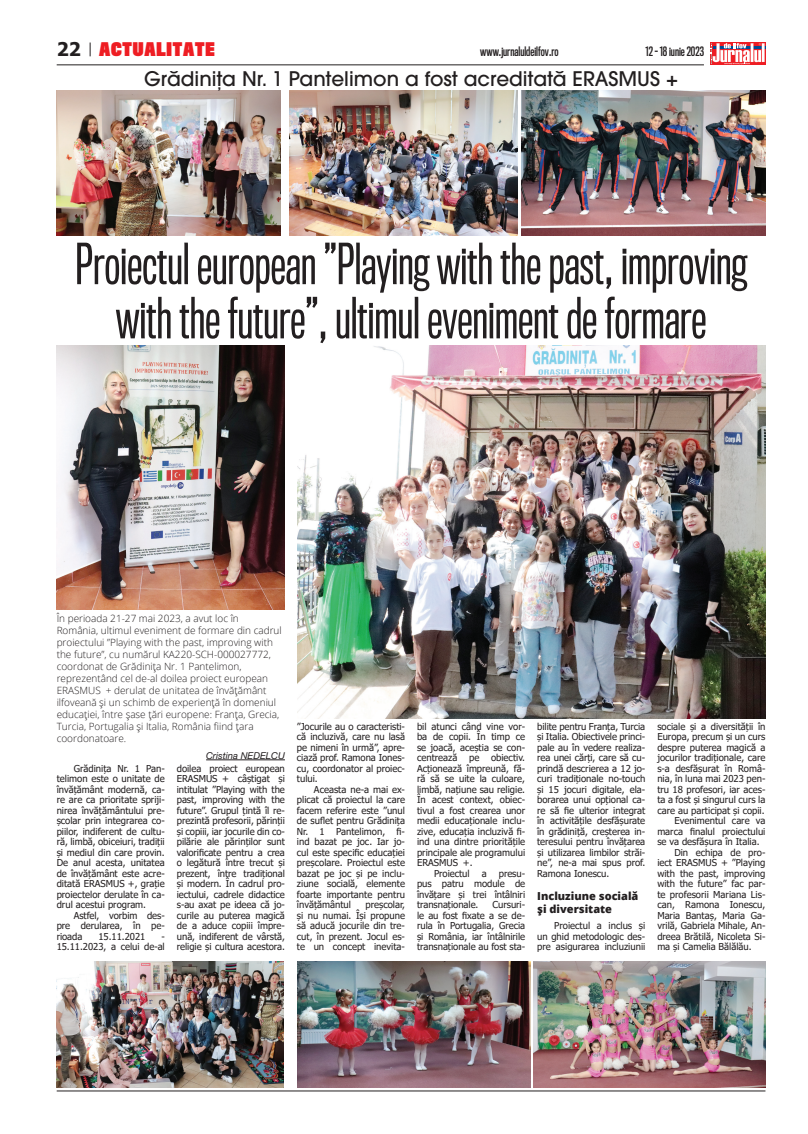
<style>
.page{position:relative;width:808px;height:1134px;background:#fff}
.page>*{position:absolute;margin:0;border:0;box-sizing:border-box;transform-origin:0 0}
.t1{font:52px/54.2px "Titling Gothic FB Comp";color:#231f20;text-align:center}
.t2{font:500 20px "ITC Avant Garde Pro";color:#231f20}
.t3{font:700 18.8px "Tahoma";color:#231f20}
.t4{font:900 17.3px "Titling Gothic FB Comp";letter-spacing:.05em;color:#ee1d23}
.t5{font:600 12px "Titling Gothic FB Comp";color:#231f20}
.t6{font:800 11px/13px "Open Sans";color:#231f20}
.t7{font:300 10px/12px "Open Sans";color:#231f20}
.t8{font:9.5px/10.5px "Tahoma";color:#231f20;text-align:justify}
.t9{font:italic 9.5px "Helvetica Neue";color:#231f20}
</style>
<div class="page">
<div style="left:710px;top:43px;width:55px;height:22px;background:#ee1d23"></div>
<svg style="left:710px;top:43px;width:55px;height:21px"></svg>
<hr style="left:57px;top:64px;width:647px;height:1px;background:#231f20">
<hr style="left:57px;top:1090px;width:708px;height:1px;background:#231f20">
<svg style="left:90px;top:43px;width:1px;height:13px"></svg>
<img style="left:298px;top:346px;width:467px;height:373px">
<img style="left:57px;top:961px;width:226px;height:126px">
<img style="left:57px;top:346px;width:228px;height:263px">
<img style="left:57px;top:90px;width:224px;height:145px">
<img style="left:290px;top:90px;width:228px;height:145px">
<img style="left:521px;top:90px;width:244px;height:145px">
<img style="left:298px;top:961px;width:233px;height:126px">
<img style="left:533px;top:961px;width:232px;height:126px">
<hr style="left:206px;top:760px;width:79px;height:1px;background:#231f20">
<h3 class="t3" style="left:57px;top:36px;width:26px">22</h3>
<p class="t5" style="left:480px;top:45px;width:80px">www.jurnaluldeilfov.ro</p>
<p class="t5" style="left:646px;top:45px;width:60px">12 - 18 iunie 2023</p>
<h3 class="t4" style="left:99px;top:38px;width:117px">ACTUALITATE</h3>
<h2 class="t2" style="left:144px;top:66px;width:535px">Grădinița Nr. 1 Pantelimon a fost acreditată ERASMUS +</h2>
<h1 class="t1" style="left:75px;top:237px;width:673px">Proiectul european ”Playing with the past, improving with the future”, ultimul eveniment de formare</h1>
<p class="t7" style="left:57px;top:612px;width:227px">În perioada 21-27 mai 2023, a avut loc în România, ultimul eveniment de formare din cadrul proiectului ”Playing with the past, improving with the future”, cu numărul KA220-SCH-000027772, coordonat de Grădinița Nr. 1 Pantelimon, reprezentând cel de-al doilea proiect european Erasmus + derulat de unitatea de învățământ ilfoveană și un schimb de experiență în domeniul educației, între șase țări europene: Franța, Grecia, Turcia, Portugalia și Italia, România fiind țara coordonatoare.</p>
<p class="t9" style="left:206px;top:749px;width:80px">Cristina Nedelcu</p>
<p class="t8" style="left:57px;top:764px;width:110px;text-indent:17px">Grădinița Nr. 1 Pan&shy;telimon este o unitate de învățământ modernă, ca&shy;re are ca prioritate spriji&shy;nirea învățământului pre&shy;școlar prin integrarea co&shy;piilor, indiferent de cultu&shy;ră, limbă, obiceiuri, tradiții și mediul din care provin.<br>De anul acesta, unitatea de învățământ este acre&shy;ditată ERASMUS +, grație proiectelor derulate în ca&shy;drul acestui program.</p>
<p class="t8" style="left:57px;top:911px;width:110px;text-indent:17px">Astfel, vorbim des&shy;pre derularea, în pe&shy;rioada</p>
<p class="t8" style="left:98px;top:932px;width:48px">15.11.2021</p>
<p class="t8" style="left:57px;top:932px;width:110px;text-align:right">-<br>15.11.2023, a celui de-al</p>
<p class="t8" style="left:177px;top:764px;width:110px">doilea proiect european ERASMUS + câștigat și intitulat ”Playing with the past, improving with the future”. Grupul țintă îl re&shy;prezintă profesorii, părinții și copiii, iar jocurile din co&shy;pilărie ale părinților sunt valorificate pentru a crea o legătură între trecut și prezent, între tradițional și modern. În cadrul pro&shy;iectului, cadrele didactice s-au axat pe ideea că jo&shy;curile au puterea magică de a aduce copiii împre&shy;ună, indiferent de vârstă, religie și cultura acestora.</p>
<p class="t8" style="left:297px;top:722px;width:110px">”Jocurile au o caracteristi&shy;că incluzivă, care nu lasă pe nimeni în urmă”, apre&shy;ciază prof. Ramona Iones&shy;cu, coordonator al proiec&shy;tului.</p>
<p class="t8" style="left:297px;top:785px;width:110px;text-indent:17px">Aceasta ne-a mai ex&shy;plicat că proiectul la care facem referire este ”unul de suflet pentru Grădinița Nr. 1 Pantelimon, fi&shy;ind bazat pe joc. Iar jo&shy;cul este specific educației preșcolare. Proiectul este bazat pe joc și pe inclu&shy;ziune socială, elemente foarte importante pentru învățământul</p>
<p class="t8" style="left:297px;top:900px;width:110px;text-indent:69px">preșcolar, și nu numai. Își propune să aducă jocurile din tre&shy;cut, în prezent. Jocul es&shy;te un concept inevita-</p>
<p class="t8" style="left:417px;top:722px;width:110px">bil atunci când vine vor-</p>
<p class="t8" style="left:417px;top:732px;width:110px">ba de copii. În timp ce</p>
<p class="t8" style="left:417px;top:743px;width:110px">se joacă, aceștia se con-</p>
<p class="t8" style="left:417px;top:753px;width:110px">centrează pe obiectiv.</p>
<p class="t8" style="left:417px;top:764px;width:110px">Acționează împreună, fă-</p>
<p class="t8" style="left:417px;top:774px;width:110px">ră să se uite la culoare,</p>
<p class="t8" style="left:417px;top:785px;width:110px">limbă, națiune sau religie.</p>
<p class="t8" style="left:417px;top:795px;width:110px">În acest context, obiec-</p>
<p class="t8" style="left:417px;top:806px;width:110px">tivul a fost crearea unor</p>
<p class="t8" style="left:417px;top:816px;width:110px">medii educaționale inclu-</p>
<p class="t8" style="left:417px;top:827px;width:110px">zive, educația incluzivă fi-</p>
<p class="t8" style="left:417px;top:837px;width:110px">ind una dintre prioritățile</p>
<p class="t8" style="left:417px;top:848px;width:110px">principale ale programului</p>
<p class="t8" style="left:417px;top:858px;width:57px">ERASMUS +.</p>
<p class="t8" style="left:434px;top:869px;width:37px">Proiectul</p>
<p class="t8" style="left:482px;top:869px;width:6px">a</p>
<p class="t8" style="left:417px;top:869px;width:110px;text-indent:82px">presu&shy;pus patru module de învățare și trei întâlniri transnaționale.</p>
<p class="t8" style="left:417px;top:900px;width:110px;text-indent:75px">Cursuri&shy;le au fost fixate a se de&shy;rula în Portugalia, Grecia și România, iar întâlnirile transnaționale au fost sta-</p>
<p class="t8" style="left:537px;top:721px;width:110px">bilite pentru Franța, Turcia și Italia. Obiectivele princi&shy;pale au în vedere realiza&shy;rea unei cărți, care să cu&shy;prindă descrierea a 12 jo&shy;curi tradiționale no-touch și 15 jocuri digitale, ela&shy;borarea unui opțional ca&shy;re să fie ulterior integrat în activitățile desfășurate în grădiniță, creșterea in&shy;teresului pentru învățarea și utilizarea limbilor străi&shy;ne”, ne-a mai spus prof.<br>Ramona Ionescu.</p>
<p class="t6" style="left:537px;top:889px;width:103px">Incluziune socială și diversitate</p>
<p class="t8" style="left:537px;top:921px;width:110px;text-indent:17px">Proiectul a inclus și un ghid metodologic des&shy;pre asigurarea incluziunii</p>
<p class="t8" style="left:657px;top:722px;width:110px">sociale și a diversității în</p>
<p class="t8" style="left:657px;top:732px;width:110px">Europa, precum și un curs</p>
<p class="t8" style="left:657px;top:743px;width:110px">despre puterea magică a</p>
<p class="t8" style="left:657px;top:753px;width:110px">jocurilor tradiționale, care</p>
<p class="t8" style="left:657px;top:764px;width:110px">s-a desfășurat în Româ-</p>
<p class="t8" style="left:657px;top:774px;width:110px">nia, în luna mai 2023 pen-</p>
<p class="t8" style="left:657px;top:785px;width:110px">tru 18 profesori, iar aces-</p>
<p class="t8" style="left:657px;top:795px;width:110px">ta a fost și singurul curs la</p>
<p class="t8" style="left:657px;top:806px;width:109px">care au participat și copii.</p>
<p class="t8" style="left:674px;top:816px;width:93px">Evenimentul care va</p>
<p class="t8" style="left:657px;top:827px;width:110px">marca finalul proiectului</p>
<p class="t8" style="left:657px;top:837px;width:104px">se va desfășura în Italia.</p>
<p class="t8" style="left:674px;top:848px;width:93px">Din echipa de pro-</p>
<p class="t8" style="left:657px;top:858px;width:110px">iect ERASMUS + ”Playing</p>
<p class="t8" style="left:657px;top:869px;width:110px">with the past, improving</p>
<p class="t8" style="left:657px;top:879px;width:110px">with the future” fac par-</p>
<p class="t8" style="left:657px;top:890px;width:110px">te profesorii Mariana Lis-</p>
<p class="t8" style="left:657px;top:900px;width:110px">can, Ramona Ionescu,</p>
<p class="t8" style="left:657px;top:911px;width:110px">Maria Bantaș, Maria Ga-</p>
<p class="t8" style="left:657px;top:921px;width:110px">vrilă, Gabriela Mihale, An-</p>
<p class="t8" style="left:657px;top:932px;width:110px">dreea Brătilă, Nicoleta Si-</p>
<p class="t8" style="left:657px;top:942px;width:96px">ma și Camelia Bălălău.</p>
</div>
